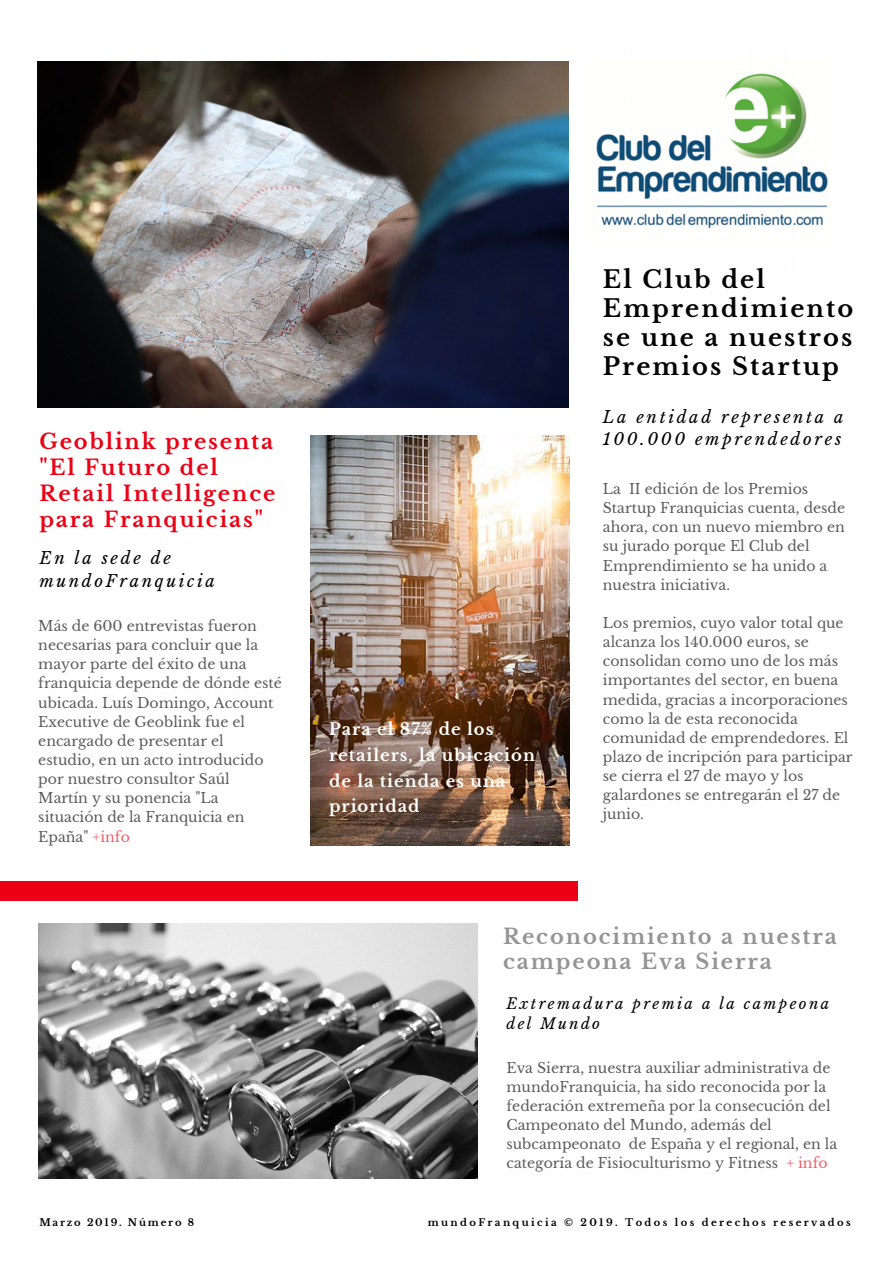
<style>
.page{position:relative;width:894px;height:1264px;background:#fff}
.page>*{position:absolute;margin:0;border:0;box-sizing:border-box;transform-origin:0 0}
.t1{font:700 24px/29.2px "Libre Baskerville";letter-spacing:.09em;color:#000}
.t2{font:700 21px/26px "Libre Baskerville";letter-spacing:.09em;color:#eb0015}
.t3{font:700 21px/26px "Libre Baskerville";letter-spacing:.09em;color:#949494}
.t4{font:italic 16.5px/22.5px "Libre Baskerville";letter-spacing:.16em;color:#000}
.t5{font:700 16.35px/25.7px "Libre Baskerville";letter-spacing:.06em;color:#fff}
.t6{font:italic 14.85px/20.2px "Libre Baskerville";letter-spacing:.16em;color:#000}
.t7{font:14.1px/19.2px "Libre Baskerville";color:#000}
.t8{font:700 9.9px "Libre Baskerville";letter-spacing:.24em;color:#000}
.t9{font:700 9.9px "Libre Baskerville";letter-spacing:.18em;color:#000}
.s1{color:#eb0015}
</style>
<div class="page">
<img style="left:596px;top:73px;width:232px;height:156px">
<img style="left:38px;top:62px;width:530px;height:345px">
<img style="left:38px;top:923px;width:439px;height:255px">
<div style="left:0;top:881px;width:578px;height:19px;background:#eb0015"></div>
<img style="left:310px;top:435px;width:259px;height:410px">
<h2 class="t2" style="left:39px;top:429px;width:237px">Geoblink presenta "El Futuro del<br>Retail Intelligence para Franquicias"</h2>
<p class="t4" style="left:39px;top:547px;width:177px">En la sede de mundoFranquicia</p>
<p class="t7" style="left:38px;top:616px;width:245px">Más de 600 entrevistas fueron necesarias para concluir que la mayor parte del éxito de una franquicia depende de dónde esté ubicada. Luís Domingo, Account<br>Executive de Geoblink fue el encargado de presentar el estudio, en un acto introducido por nuestro consultor Saúl<br>Martín y su ponencia "La situación de la Franquicia en<br>Epaña" <span class="s1">+info</span></p>
<p class="t9" style="left:39px;top:1215px;width:156px">Marzo 2019. Número 8</p>
<p class="t5" style="left:329px;top:716px;width:207px">Para el 87% de los retailers, la ubicación de la tienda es una prioridad</p>
<h1 class="t1" style="left:602px;top:264px;width:252px">El Club del<br>Emprendimiento se une a nuestros<br>Premios Startup</h1>
<p class="t4" style="left:602px;top:405px;width:242px">La entidad representa a<br>100.000 emprendedores</p>
<p class="t7" style="left:602px;top:479px;width:244px">La II edición de los Premios<br>Startup Franquicias cuenta, desde ahora, con un nuevo miembro en su jurado porque El Club del<br>Emprendimiento se ha unido a nuestra iniciativa.</p>
<p class="t7" style="left:602px;top:613px;width:251px">Los premios, cuyo valor total que alcanza los 140.000 euros, se consolidan como uno de los más importantes del sector, en buena medida, gracias a incorporaciones como la de esta reconocida comunidad de emprendedores. El plazo de incripción para participar se cierra el 27 de mayo y los galardones se entregarán el 27 de junio.</p>
<h2 class="t3" style="left:503px;top:923px;width:335px">Reconocimiento a nuestra campeona Eva Sierra</h2>
<p class="t6" style="left:506px;top:993px;width:324px">Extremadura premia a la campeona del Mundo</p>
<p class="t7" style="left:506px;top:1058px;width:332px">Eva Sierra, nuestra auxiliar administrativa de mundoFranquicia, ha sido reconocida por la federación extremeña por la consecución del Campeonato del Mundo, además del subcampeonato de España y el regional, en la categoría de Fisioculturismo y Fitness <span class="s1">+ info</span></p>
<p class="t8" style="left:427px;top:1215px;width:424px">mundoFranquicia © 2019. Todos los derechos reservados</p>
</div>
